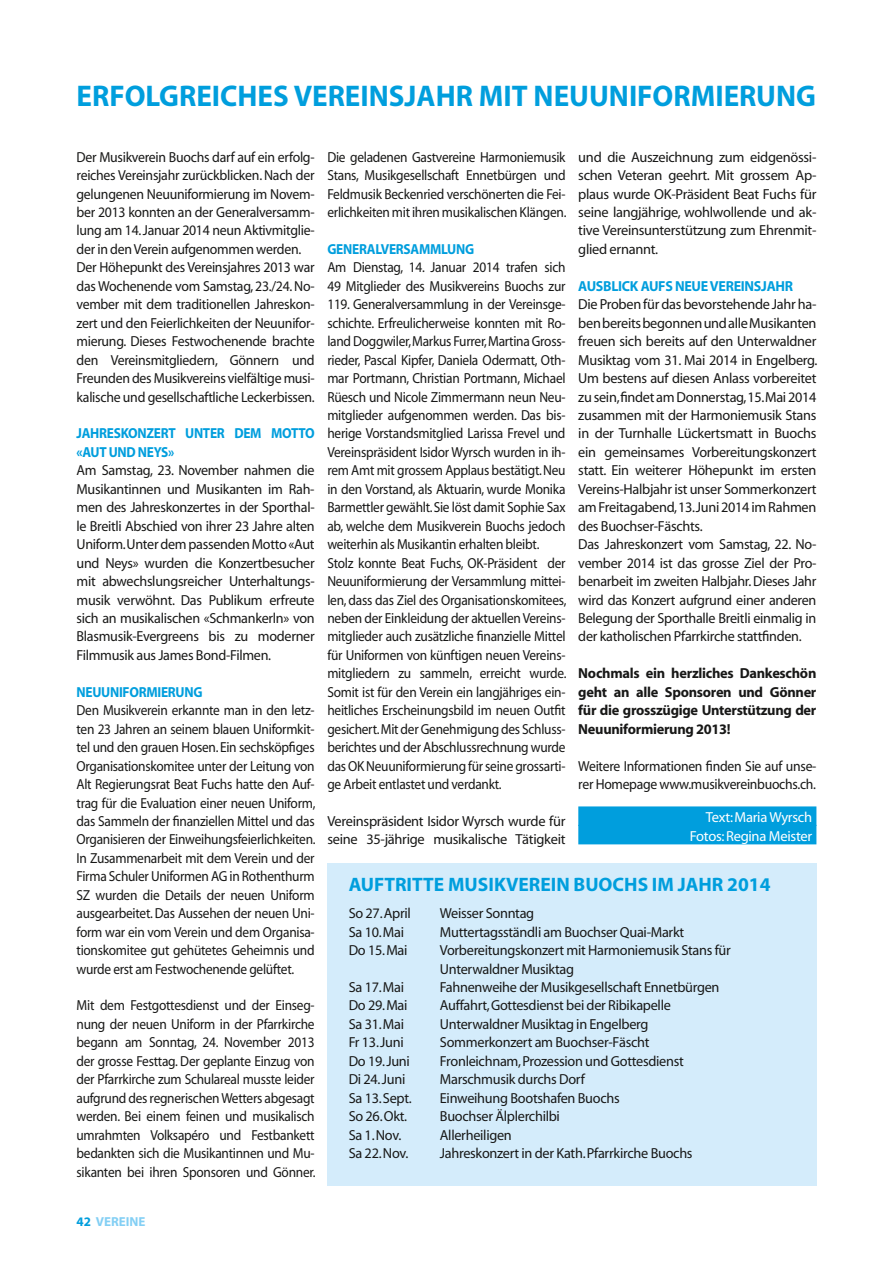
<style>
.page{position:relative;width:893px;height:1263px;background:#fff}
.page>*{position:absolute;margin:0;border:0;box-sizing:border-box;transform-origin:0 0}
.t1{font:700 30px "Myriad";color:#009edd}
.t2{font:700 19.5px "Myriad";color:#009edd}
.t3{font:14.55px/18.5px "Myriad";letter-spacing:-.02em;color:#181817;text-align:justify;scale:.92 1}
.t4{font:14.55px/18.5px "Myriad";letter-spacing:-.02em;color:#181817}
.t5{font:14.55px/18.5px "Myriad";letter-spacing:-.02em;color:#181817;scale:.95 1}
.t6{font:700 14.55px/18.5px "Myriad";letter-spacing:-.02em;color:#181817;text-align:justify}
.t7{font:14.55px/18.5px "Myriad";letter-spacing:-.02em;color:#181817;scale:.94 1}
.t8{font:700 14.55px/18.5px "Myriad";letter-spacing:-.02em;color:#009edd;scale:.92 1}
.t9{font:14.55px/18.5px "Myriad";letter-spacing:-.02em;color:#fff;text-align:right}
.t10{font:700 14.55px "Myriad";letter-spacing:-.02em;color:#009edd;scale:.96 1}
.t11{font:700 13.05px "Myriad";color:#83cff4}
.s1{color:#009edd}
</style>
<div class="page">
<div style="left:578px;top:806px;width:238px;height:20px;background:#009edd"></div>
<div style="left:578px;top:825px;width:238px;height:19px;background:#009edd"></div>
<div style="left:327px;top:863px;width:489px;height:322px;background:#d4ecfb"></div>
<h1 class="t1" style="left:77px;top:81px;width:738px">ERFOLGREICHES VEREINSJAHR MIT NEUUNIFORMIERUNG</h1>
<p class="t5" style="left:77px;top:148px;width:252px">Der Musikverein Buochs darf auf ein erfolg&shy;reiches Vereinsjahr zurückblicken. Nach der gelungenen Neuuniformierung im Novem&shy;ber 2013 konnten an der Generalversamm&shy;lung am 14. Januar 2014 neun Aktivmitglie&shy;der in den Verein aufgenommen werden.<br>Der Höhepunkt des Vereinsjahres 2013 war das Wochenende vom Samstag, 23./24. No&shy;vember mit dem traditionellen Jahreskon&shy;zert und den Feierlichkeiten der Neuunifor&shy;mierung. Dieses Festwochenende brachte den Vereinsmitgliedern, Gönnern und Freunden des Musikvereins vielfältige musi&shy;kalische und gesellschaftliche Leckerbissen.</p>
<p class="t8" style="left:77px;top:425px;width:260px">JAHRESKONZERT UNTER DEM MOTTO «AUT UND NEYS»</p>
<p class="t4" style="left:77px;top:462px;width:240px;text-align:justify">Am Samstag, 23. November nahmen die Musikantinnen und Musikanten im Rah&shy;men des Jahreskonzertes in der Sporthal&shy;le Breitli Abschied von ihrer 23 Jahre alten Uniform.Unter dem passenden Motto «Aut und Neys» wurden die Konzertbesucher mit abwechslungsreicher Unterhaltungs&shy;musik verwöhnt. Das Publikum erfreute sich an musikalischen «Schmankerln» von Blasmusik-Evergreens bis zu moderner Filmmusik aus James Bond-Filmen.</p>
<p class="t8" style="left:77px;top:683px;width:137px">NEUUNIFORMIERUNG</p>
<p class="t3" style="left:77px;top:702px;width:261px">Den Musikverein erkannte man in den letz&shy;ten 23 Jahren an seinem blauen Uniformkit&shy;tel und den grauen Hosen. Ein sechsköpfiges Organisationskomitee unter der Leitung von Alt Regierungsrat Beat Fuchs hatte den Auf&shy;trag für die Evaluation einer neuen Uniform, das Sammeln der finanziellen Mittel und das Organisieren der Einweihungsfeierlichkeiten.<br>In Zusammenarbeit mit dem Verein und der Firma Schuler Uniformen AG in Rothenthurm SZ wurden die Details der neuen Uniform ausgearbeitet. Das Aussehen der neuen Uni&shy;form war ein vom Verein und dem Organisa&shy;tionskomitee gut gehütetes Geheimnis und wurde erst am Festwochenende gelüftet.</p>
<p class="t3" style="left:77px;top:997px;width:261px">Mit dem Festgottesdienst und der Einseg&shy;nung der neuen Uniform in der Pfarrkirche begann am Sonntag, 24. November 2013 der grosse Festtag. Der geplante Einzug von der Pfarrkirche zum Schulareal musste leider aufgrund des regnerischen Wetters abgesagt werden. Bei einem feinen und musikalisch umrahmten Volksapéro und Festbankett bedankten sich die Musikantinnen und Mu&shy;sikanten bei ihren Sponsoren und Gönner.</p>
<p class="t3" style="left:327px;top:148px;width:261px">Die geladenen Gastvereine Harmoniemusik Stans, Musikgesellschaft Ennetbürgen und Feldmusik Beckenried verschönerten die Fei&shy;erlichkeiten mit ihren musikalischen Klängen.</p>
<p class="t8" style="left:327px;top:240px;width:160px">GENERALVERSAMMLUNG</p>
<p class="t3" style="left:327px;top:259px;width:261px;text-align:left">Am Dienstag, 14. Januar 2014 trafen sich 49 Mitglieder des Musikvereins Buochs zur 119. Generalversammlung in der Vereinsge&shy;schichte. Erfreulicherweise konnten mit Ro&shy;land Doggwiler, Markus Furrer, Martina Gross&shy;rieder, Pascal Kipfer, Daniela Odermatt, Oth&shy;mar Portmann, Christian Portmann, Michael Rüesch und Nicole Zimmermann neun Neu&shy;mitglieder aufgenommen werden. Das bis&shy;herige Vorstandsmitglied Larissa Frevel und Vereinspräsident Isidor Wyrsch wurden in ih&shy;rem Amt mit grossem Applaus bestätigt. Neu in den Vorstand, als Aktuarin, wurde Monika Barmettler gewählt. Sie löst damit Sophie Sax ab, welche dem Musikverein Buochs jedoch weiterhin als Musikantin erhalten bleibt.<br>Stolz konnte Beat Fuchs, OK-Präsident der Neuuniformierung der Versammlung mittei&shy;len, dass das Ziel des Organisationskomitees, neben der Einkleidung der aktuellen Vereins&shy;mitglieder auch zusätzliche finanzielle Mittel für Uniformen von künftigen neuen Vereins&shy;mitgliedern zu sammeln, erreicht wurde.<br>Somit ist für den Verein ein langjähriges ein&shy;heitliches Erscheinungsbild im neuen Outfit gesichert. Mit der Genehmigung des Schluss&shy;berichtes und der Abschlussrechnung wurde das OK Neuuniformierung für seine grossarti&shy;ge Arbeit entlastet und verdankt.</p>
<p class="t4" style="left:327px;top:812px;width:240px">Vereinspräsident Isidor Wyrsch wurde für seine 35-jährige musikalische Tätigkeit</p>
<p class="t4" style="left:578px;top:148px;width:240px;text-align:justify">und die Auszeichnung zum eidgenössi&shy;schen Veteran geehrt. Mit grossem Ap&shy;plaus wurde OK-Präsident Beat Fuchs für seine langjährige, wohlwollende und ak&shy;tive Vereinsunterstützung zum Ehrenmit&shy;glied ernannt.</p>
<p class="t10" style="left:578px;top:278px;width:225px">AUSBLICK AUFS NEUE VEREINSJAHR</p>
<p class="t4" style="left:578px;top:296px;width:241px">Die Proben für das bevorstehende Jahr ha&shy;ben bereits begonnen und alle Musikanten freuen sich bereits auf den Unterwaldner Musiktag vom 31. Mai 2014 in Engelberg.<br>Um bestens auf diesen Anlass vorbereitet zu sein,findet am Donnerstag,15.Mai 2014 zusammen mit der Harmoniemusik Stans in der Turnhalle Lückertsmatt in Buochs ein gemeinsames Vorbereitungskonzert statt. Ein weiterer Höhepunkt im ersten Vereins-Halbjahr ist unser Sommerkonzert am Freitagabend, 13.Juni 2014 im Rahmen des Buochser-Fäschts.<br>Das Jahreskonzert vom Samstag, 22. No&shy;vember 2014 ist das grosse Ziel der Pro&shy;benarbeit im zweiten Halbjahr. Dieses Jahr wird das Konzert aufgrund einer anderen Belegung der Sporthalle Breitli einmalig in der katholischen Pfarrkirche stattfinden.</p>
<p class="t6" style="left:578px;top:665px;width:240px">NOCHMALS EIN HERZLICHES DANKESCHÖN GEHT AN ALLE SPONSOREN UND GÖNNER FÜR DIE GROSSZÜGIGE UNTERSTÜTZUNG DER NEUUNIFORMIERUNG 2013!</p>
<p class="t7" style="left:578px;top:757px;width:255px">Weitere Informationen finden Sie auf unse&shy;rer Homepage www.musikvereinbuochs.ch.</p>
<p class="t9" style="left:690px;top:809px;width:124px">Text: Maria Wyrsch<br>Fotos: Regina Meister</p>
<h2 class="t2" style="left:349px;top:874px;width:423px">AU FTRITTE MUSIKVEREIN BUOCHS IM JAHR 2014</h2>
<p class="t4" style="left:349px;top:905px;width:64px">So 27. April</p>
<p class="t4" style="left:440px;top:905px;width:96px">Weisser Sonntag</p>
<p class="t4" style="left:349px;top:923px;width:57px">Sa 10. Mai</p>
<p class="t4" style="left:440px;top:923px;width:246px">Muttertagsständli am Buochser Quai-Markt</p>
<p class="t4" style="left:349px;top:942px;width:60px">Do 15. Mai</p>
<p class="t4" style="left:440px;top:942px;width:292px">Vorbereitungskonzert mit Harmoniemusik Stans für<br>Unterwaldner Musiktag</p>
<p class="t4" style="left:349px;top:978px;width:57px">Sa 17. Mai</p>
<p class="t4" style="left:440px;top:978px;width:281px">Fahnenweihe der Musikgesellschaft Ennetbürgen</p>
<p class="t4" style="left:349px;top:997px;width:60px">Do 29. Mai</p>
<p class="t4" style="left:440px;top:997px;width:232px">Auffahrt, Gottesdienst bei der Ribikapelle</p>
<p class="t4" style="left:349px;top:1015px;width:57px">Sa 31. Mai</p>
<p class="t4" style="left:440px;top:1015px;width:210px">Unterwaldner Musiktag in Engelberg</p>
<p class="t4" style="left:349px;top:1034px;width:57px">Fr 13. Juni</p>
<p class="t4" style="left:440px;top:1034px;width:211px">Sommerkonzert am Buochser-Fäscht</p>
<p class="t4" style="left:349px;top:1052px;width:63px">Do 19. Juni</p>
<p class="t4" style="left:440px;top:1052px;width:245px">Fronleichnam, Prozession und Gottesdienst</p>
<p class="t4" style="left:349px;top:1071px;width:58px">Di 24. Juni</p>
<p class="t4" style="left:440px;top:1071px;width:146px">Marschmusik durchs Dorf</p>
<p class="t4" style="left:349px;top:1089px;width:65px">Sa 13. Sept.</p>
<p class="t4" style="left:440px;top:1089px;width:181px">Einweihung Bootshafen Buochs</p>
<p class="t4" style="left:349px;top:1108px;width:60px">So 26. Okt.</p>
<p class="t4" style="left:440px;top:1108px;width:122px">Buochser Älplerchilbi</p>
<p class="t4" style="left:349px;top:1126px;width:54px">Sa 1. Nov.</p>
<p class="t4" style="left:440px;top:1126px;width:73px">Allerheiligen</p>
<p class="t4" style="left:349px;top:1144px;width:61px">Sa 22. Nov.</p>
<p class="t4" style="left:440px;top:1144px;width:254px">Jahreskonzert in der Kath. Pfarrkirche Buochs</p>
<p class="t11" style="left:77px;top:1215px;width:70px"><span class="s1">42</span> VEREINE</p>
</div>
